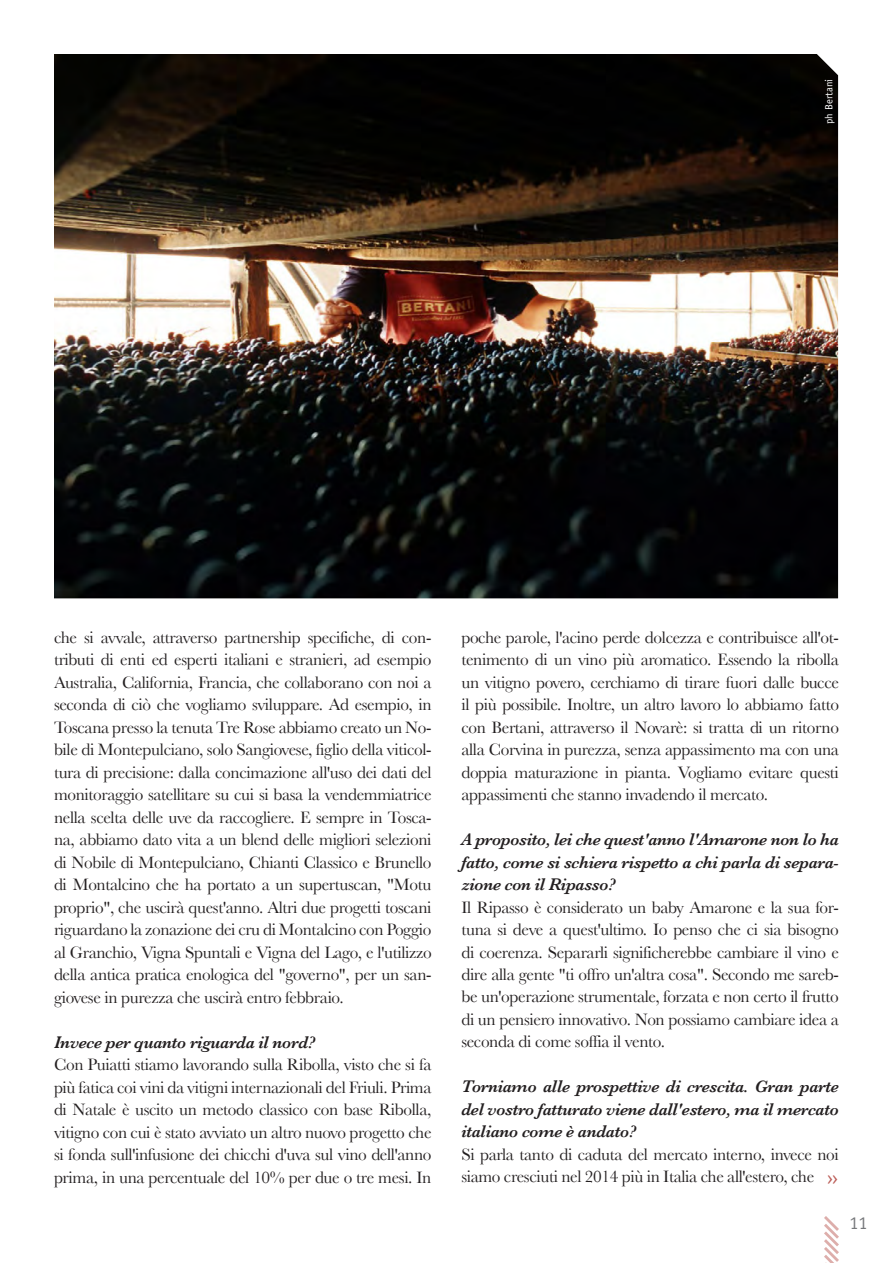
<style>
.page{position:relative;width:893px;height:1263px;background:#fff}
.page>*{position:absolute;margin:0;border:0;box-sizing:border-box;transform-origin:0 0}
.testo_Photo{font:18.75px "Officina Sans Std";color:#bc5d58}
.t1{font:18px "Officina Sans Std";color:#76787b}
.risposte{font:17.25px/22.5px "Baskerville";letter-spacing:-.02em;color:#231f20;text-align:justify}
.domande{font:italic 600 17.25px/22.5px "Baskerville";letter-spacing:-.02em;color:#231f20;text-align:justify}
.Firma{font:10.5px "Officina Sans Std";color:#fff}
</style>
<div class="page">
<svg style="left:824px;top:1216px;width:15px;height:47px"></svg>
<img style="left:54px;top:54px;width:784px;height:544px">
<p class="Firma" style="left:823px;top:124px;width:46px;rotate:-90deg">ph Bertani</p>
<p class="risposte" style="left:54px;top:626px;width:379px">che si avvale, attraverso partnership specifiche, di con&shy;tributi di enti ed esperti italiani e stranieri, ad esempio Australia, California, Francia, che collaborano con noi a seconda di ciò che vogliamo sviluppare. Ad esempio, in Toscana presso la tenuta Tre Rose abbiamo creato un No&shy;bile di Montepulciano, solo Sangiovese, figlio della viticol&shy;tura di precisione: dalla concimazione all'uso dei dati del monitoraggio satellitare su cui si basa la vendemmiatrice nella scelta delle uve da raccogliere. E sempre in Tosca&shy;na, abbiamo dato vita a un blend delle migliori selezioni di Nobile di Montepulciano, Chianti Classico e Brunello di Montalcino che ha portato a un supertuscan, "Motu proprio", che uscirà quest'anno. Altri due progetti toscani riguardano la zonazione dei cru di Montalcino con Poggio al Granchio, Vigna Spuntali e Vigna del Lago, e l'utilizzo della antica pratica enologica del "governo", per un san&shy;giovese in purezza che uscirà entro febbraio.</p>
<p class="domande" style="left:54px;top:1030px;width:263px">Invece per quanto riguarda il nord?</p>
<p class="risposte" style="left:54px;top:1053px;width:379px">Con Puiatti stiamo lavorando sulla Ribolla, visto che si fa più fatica coi vini da vitigni internazionali del Friuli. Prima di Natale è uscito un metodo classico con base Ribolla, vitigno con cui è stato avviato un altro nuovo progetto che si fonda sull'infusione dei chicchi d'uva sul vino dell'anno prima, in una percentuale del 10% per due o tre mesi. In</p>
<p class="risposte" style="left:461px;top:625px;width:379px">poche parole, l'acino perde dolcezza e contribuisce all'ot&shy;tenimento di un vino più aromatico. Essendo la ribolla un vitigno povero, cerchiamo di tirare fuori dalle bucce il più possibile. Inoltre, un altro lavoro lo abbiamo fatto con Bertani, attraverso il Novarè: si tratta di un ritorno alla Corvina in purezza, senza appassimento ma con una doppia maturazione in pianta. Vogliamo evitare questi appassimenti che stanno invadendo il mercato.</p>
<p class="domande" style="left:461px;top:828px;width:379px">A proposito, lei che quest'anno l'Amarone non lo ha fatto, come si schiera rispetto a chi parla di separa&shy;zione con il Ripasso?</p>
<p class="risposte" style="left:461px;top:895px;width:379px">Il Ripasso è considerato un baby Amarone e la sua for&shy;tuna si deve a quest'ultimo. Io penso che ci sia bisogno di coerenza. Separarli significherebbe cambiare il vino e dire alla gente "ti offro un'altra cosa". Secondo me sareb&shy;be un'operazione strumentale, forzata e non certo il frutto di un pensiero innovativo. Non possiamo cambiare idea a seconda di come soffia il vento.</p>
<p class="domande" style="left:461px;top:1075px;width:379px">Torniamo alle prospettive di crescita. Gran parte del vostro fatturato viene dall'estero, ma il mercato italiano come è andato?</p>
<p class="risposte" style="left:461px;top:1143px;width:379px">Si parla tanto di caduta del mercato interno, invece noi siamo cresciuti nel 2014 più in Italia che all'estero, che</p>
<p class="testo_Photo" style="left:827px;top:1166px;width:12px">››</p>
<p class="t1" style="left:850px;top:1212px;width:19px">11</p>
</div>
